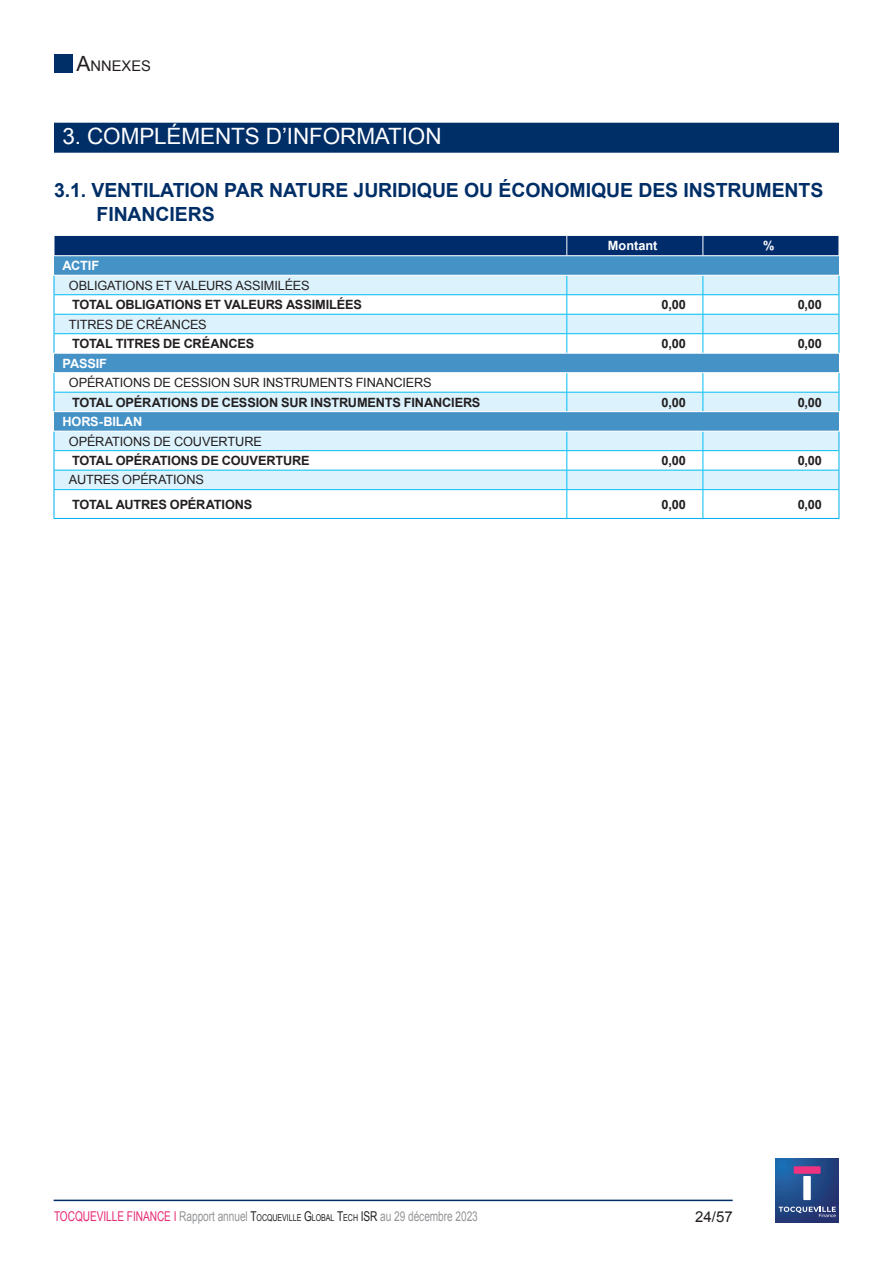
<style>
.page{position:relative;width:893px;height:1263px;background:#fff}
.page>*{position:absolute;margin:0;border:0;box-sizing:border-box;transform-origin:0 0}
.t1{font:22.5px "Arial";letter-spacing:-.005em;color:#fff}
.t2{font:700 19.5px/23.4px "Arial";letter-spacing:-.005em;color:#002e67}
.t3{font:15px "Arial";color:#231f20}
.t4{font:14.7px "Arial";color:#231f20}
.t5{font:13.5px "Arial";letter-spacing:-.005em;color:#939598;scale:.75 1}
.t6{font:700 12.75px "Arial";letter-spacing:-.01em;color:#231f20}
.t7{font:12.75px "Arial";letter-spacing:-.01em;color:#231f20}
.t8{font:700 12.75px "Arial";letter-spacing:-.005em;color:#fff}
.s1{font-size:21px}
.s2{color:#e62b75}
.s3{color:#231f20}
.s4{font-size:9.45px;color:#231f20}
</style>
<div class="page">
<div style="left:54px;top:54px;width:19px;height:19px;background:#002e67"></div>
<hr style="left:54px;top:1199px;width:679px;height:2px;background:#002e67">
<svg style="left:775px;top:1159px;width:64px;height:63px;background:#214a89"></svg>
<div style="left:803px;top:1176px;width:8px;height:24px;background:#fff"></div>
<div style="left:794px;top:1166px;width:27px;height:8px;background:#ee3380"></div>
<svg style="left:779px;top:1206px;width:57px;height:11px"></svg>
<div style="left:54px;top:123px;width:785px;height:30px;background:#002e67"></div>
<svg style="left:54px;top:256px;width:785px;height:19px;background:#4994c8"></svg>
<svg style="left:54px;top:276px;width:785px;height:213px"></svg>
<svg style="left:54px;top:276px;width:1px;height:77px"></svg>
<svg style="left:839px;top:275px;width:1px;height:78px"></svg>
<svg style="left:54px;top:373px;width:1px;height:38px"></svg>
<svg style="left:839px;top:373px;width:1px;height:38px"></svg>
<svg style="left:54px;top:432px;width:1px;height:86px"></svg>
<svg style="left:839px;top:431px;width:1px;height:87px"></svg>
<hr style="left:54px;top:518px;width:513px;height:1px;background:#00aeef">
<hr style="left:567px;top:518px;width:136px;height:1px;background:#00aeef">
<hr style="left:703px;top:518px;width:136px;height:1px;background:#00aeef">
<hr style="left:54px;top:294px;width:513px;height:1px;background:#01bdf2">
<hr style="left:567px;top:294px;width:136px;height:1px;background:#01bdf2">
<hr style="left:703px;top:294px;width:136px;height:1px;background:#01bdf2">
<hr style="left:54px;top:314px;width:513px;height:1px;background:#01bdf2">
<hr style="left:567px;top:314px;width:136px;height:1px;background:#01bdf2">
<hr style="left:703px;top:314px;width:136px;height:1px;background:#01bdf2">
<hr style="left:54px;top:333px;width:513px;height:1px;background:#01bdf2">
<hr style="left:567px;top:333px;width:136px;height:1px;background:#01bdf2">
<svg style="left:567px;top:276px;width:1px;height:77px"></svg>
<hr style="left:703px;top:333px;width:136px;height:1px;background:#01bdf2">
<svg style="left:703px;top:276px;width:1px;height:77px"></svg>
<hr style="left:54px;top:392px;width:513px;height:1px;background:#01bdf2">
<hr style="left:567px;top:392px;width:136px;height:1px;background:#01bdf2">
<svg style="left:567px;top:373px;width:1px;height:38px"></svg>
<hr style="left:703px;top:392px;width:136px;height:1px;background:#01bdf2">
<svg style="left:703px;top:373px;width:1px;height:38px"></svg>
<hr style="left:54px;top:450px;width:513px;height:1px;background:#01bdf2">
<hr style="left:567px;top:450px;width:136px;height:1px;background:#01bdf2">
<hr style="left:703px;top:450px;width:136px;height:1px;background:#01bdf2">
<hr style="left:54px;top:470px;width:513px;height:1px;background:#01bdf2">
<hr style="left:567px;top:470px;width:136px;height:1px;background:#01bdf2">
<hr style="left:703px;top:470px;width:136px;height:1px;background:#01bdf2">
<hr style="left:54px;top:489px;width:513px;height:1px;background:#01bdf2">
<hr style="left:567px;top:489px;width:136px;height:1px;background:#01bdf2">
<svg style="left:567px;top:432px;width:1px;height:86px"></svg>
<hr style="left:703px;top:489px;width:136px;height:1px;background:#01bdf2">
<svg style="left:703px;top:432px;width:1px;height:86px"></svg>
<div style="left:54px;top:235px;width:785px;height:20px;background:#002c6b"></div>
<hr style="left:54px;top:353px;width:513px;height:1px;background:#fff">
<hr style="left:567px;top:353px;width:136px;height:1px;background:#fff">
<hr style="left:703px;top:353px;width:136px;height:1px;background:#fff">
<hr style="left:54px;top:372px;width:513px;height:1px;background:#fff">
<hr style="left:567px;top:372px;width:136px;height:1px;background:#fff">
<hr style="left:703px;top:372px;width:136px;height:1px;background:#fff">
<hr style="left:54px;top:411px;width:513px;height:1px;background:#fff">
<hr style="left:567px;top:411px;width:136px;height:1px;background:#fff">
<hr style="left:703px;top:411px;width:136px;height:1px;background:#fff">
<hr style="left:54px;top:431px;width:513px;height:1px;background:#fff">
<hr style="left:567px;top:431px;width:136px;height:1px;background:#fff">
<hr style="left:703px;top:431px;width:136px;height:1px;background:#fff">
<p class="t4" style="left:77px;top:57px;width:76px"><span class="s1">A</span>NNEXES</p>
<h1 class="t1" style="left:63px;top:121px;width:381px">3. COMPLÉMENTS D’INFORMATION</h1>
<h2 class="t2" style="left:97px;top:179px;width:728px;text-indent:-43px">3.1. VENTILATION PAR NATURE JURIDIQUE OU ÉCONOMIQUE DES INSTRUMENTS<br>FINANCIERS</h2>
<p class="t8" style="left:608px;top:237px;width:51px">Montant</p>
<p class="t8" style="left:763px;top:237px;width:13px">%</p>
<p class="t8" style="left:63px;top:257px;width:38px">ACTIF</p>
<p class="t7" style="left:69px;top:277px;width:242px">OBLIGATIONS ET VALEURS ASSIMILÉES</p>
<p class="t6" style="left:72px;top:296px;width:291px">TOTAL OBLIGATIONS ET VALEURS ASSIMILÉES</p>
<p class="t6" style="left:662px;top:296px;width:26px">0,00</p>
<p class="t6" style="left:798px;top:296px;width:26px">0,00</p>
<p class="t7" style="left:69px;top:316px;width:139px">TITRES DE CRÉANCES</p>
<p class="t6" style="left:72px;top:335px;width:184px">TOTAL TITRES DE CRÉANCES</p>
<p class="t6" style="left:662px;top:335px;width:26px">0,00</p>
<p class="t6" style="left:798px;top:335px;width:26px">0,00</p>
<p class="t8" style="left:63px;top:355px;width:46px">PASSIF</p>
<p class="t7" style="left:69px;top:374px;width:364px">OPÉRATIONS DE CESSION SUR INSTRUMENTS FINANCIERS</p>
<p class="t6" style="left:72px;top:394px;width:410px">TOTAL OPÉRATIONS DE CESSION SUR INSTRUMENTS FINANCIERS</p>
<p class="t6" style="left:662px;top:394px;width:26px">0,00</p>
<p class="t6" style="left:798px;top:394px;width:26px">0,00</p>
<p class="t8" style="left:63px;top:413px;width:81px">HORS-BILAN</p>
<p class="t7" style="left:69px;top:433px;width:194px">OPÉRATIONS DE COUVERTURE</p>
<p class="t6" style="left:72px;top:452px;width:239px">TOTAL OPÉRATIONS DE COUVERTURE</p>
<p class="t6" style="left:662px;top:452px;width:26px">0,00</p>
<p class="t6" style="left:798px;top:452px;width:26px">0,00</p>
<p class="t7" style="left:69px;top:472px;width:136px">AUTRES OPÉRATIONS</p>
<p class="t6" style="left:72px;top:496px;width:182px">TOTAL AUTRES OPÉRATIONS</p>
<p class="t6" style="left:662px;top:496px;width:26px">0,00</p>
<p class="t6" style="left:798px;top:496px;width:26px">0,00</p>
<p class="t5" style="left:54px;top:1207px;width:567px"><span class="s2">TOCQUEVILLE FINANCE І</span> Rapport annuel <span class="s3">T</span><span class="s4">OCQUEVILLE</span> <span class="s3">G</span><span class="s4">LOBAL</span> <span class="s3">T</span><span class="s4">ECH</span> <span class="s3">ISR</span> au 29 décembre 2023</p>
<p class="t3" style="left:695px;top:1207px;width:39px">24/57</p>
</div>
